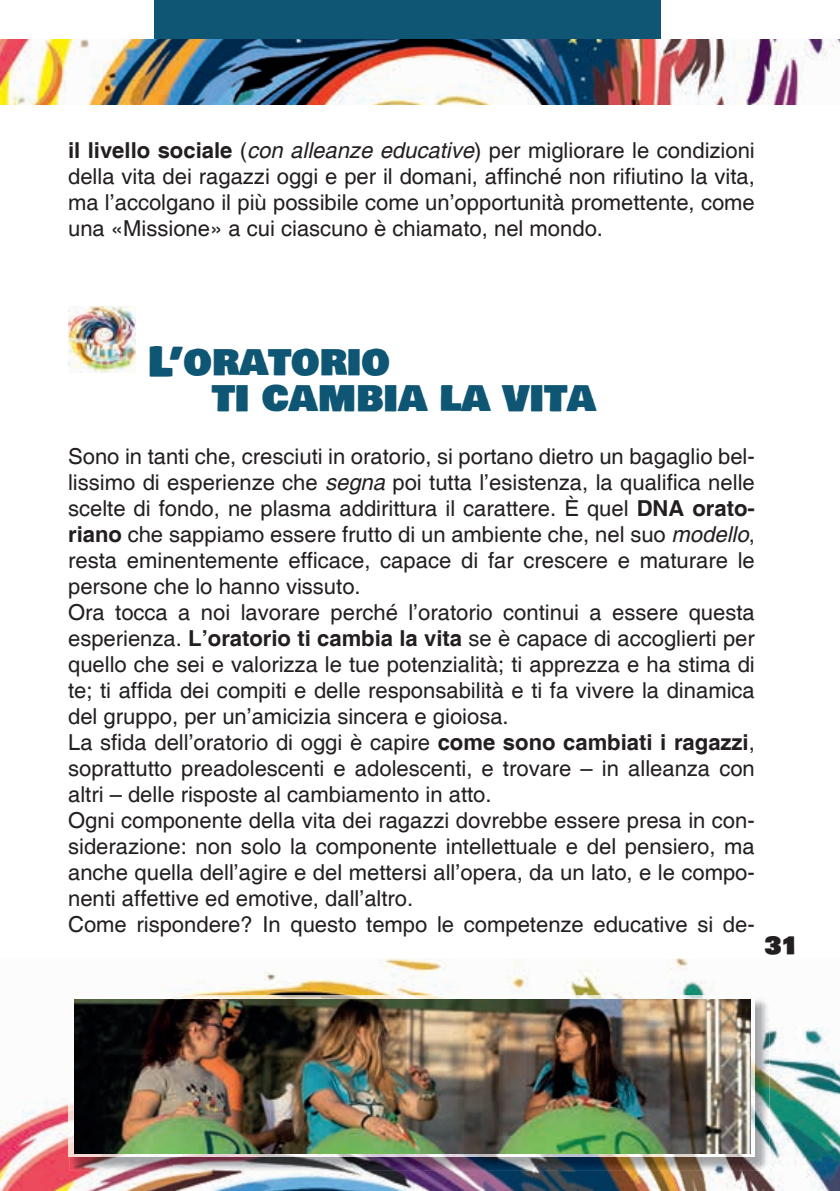
<style>
.page{position:relative;width:840px;height:1191px;background:#fff}
.page>*{position:absolute;margin:0;border:0;box-sizing:border-box;transform-origin:0 0}
.t1{font:40px/36px "Bowlby One SC";color:#0e5674}
.t2{font:24px "Bowlby One SC";color:#231f20}
.t3{font:22px/26px "Helvetica";color:#231f20;text-align:justify}
.s1{font-weight:700}
.s2{font-style:italic}
</style>
<div class="page">
<div style="left:154px;top:0;width:506px;height:61px;background:#0e5674"></div>
<img style="left:0;top:40px;width:839px;height:65px">
<img style="left:0;top:958px;width:839px;height:233px">
<img style="left:70px;top:997px;width:699px;height:173px">
<img style="left:68px;top:995px;width:686px;height:162px">
<img style="left:68px;top:306px;width:68px;height:67px">
<img style="left:74px;top:999px;width:676px;height:154px">
<p class="t3" style="left:68px;top:138px;width:688px"><span class="s1">il livello sociale</span> (<span class="s2">con alleanze educative</span>) per migliorare le condizioni della vita dei ragazzi oggi e per il domani, affinché non rifiutino la vita, ma l’accolgano il più possibile come un’opportunità promettente, come una «Missione» a cui ciascuno è chiamato, nel mondo.</p>
<h1 class="t1" style="left:212px;top:344px;width:385px;text-indent:-64px">L’oratorio<br>ti cambia la vita</h1>
<p class="t3" style="left:68px;top:444px;width:687px;text-align:left">Sono in tanti che, cresciuti in oratorio, si portano dietro un bagaglio bel&shy;lissimo di esperienze che <span class="s2">segna</span> poi tutta l’esistenza, la qualifica nelle scelte di fondo, ne plasma addirittura il carattere. È quel <span class="s1">DNA orato&shy;riano</span> che sappiamo essere frutto di un ambiente che, nel suo <span class="s2">modello</span>, resta eminentemente efficace, capace di far crescere e maturare le persone che lo hanno vissuto.<br>Ora tocca a noi lavorare perché l’oratorio continui a essere questa esperienza. <span class="s1">L’oratorio ti cambia la vita</span> se è capace di accoglierti per quello che sei e valorizza le tue potenzialità; ti apprezza e ha stima di te; ti affida dei compiti e delle responsabilità e ti fa vivere la dinamica del gruppo, per un’amicizia sincera e gioiosa.<br>La sfida dell’oratorio di oggi è capire <span class="s1">come sono cambiati i ragazzi</span>, soprattutto preadolescenti e adolescenti, e trovare – in alleanza con altri – delle risposte al cambiamento in atto.<br>Ogni componente della vita dei ragazzi dovrebbe essere presa in con&shy;siderazione: non solo la componente intellettuale e del pensiero, ma anche quella dell’agire e del mettersi all’opera, da un lato, e le compo&shy;nenti affettive ed emotive, dall’altro.<br>Come rispondere? In questo tempo le competenze educative si de-</p>
<p class="t2" style="left:764px;top:927px;width:36px">31</p>
</div>
